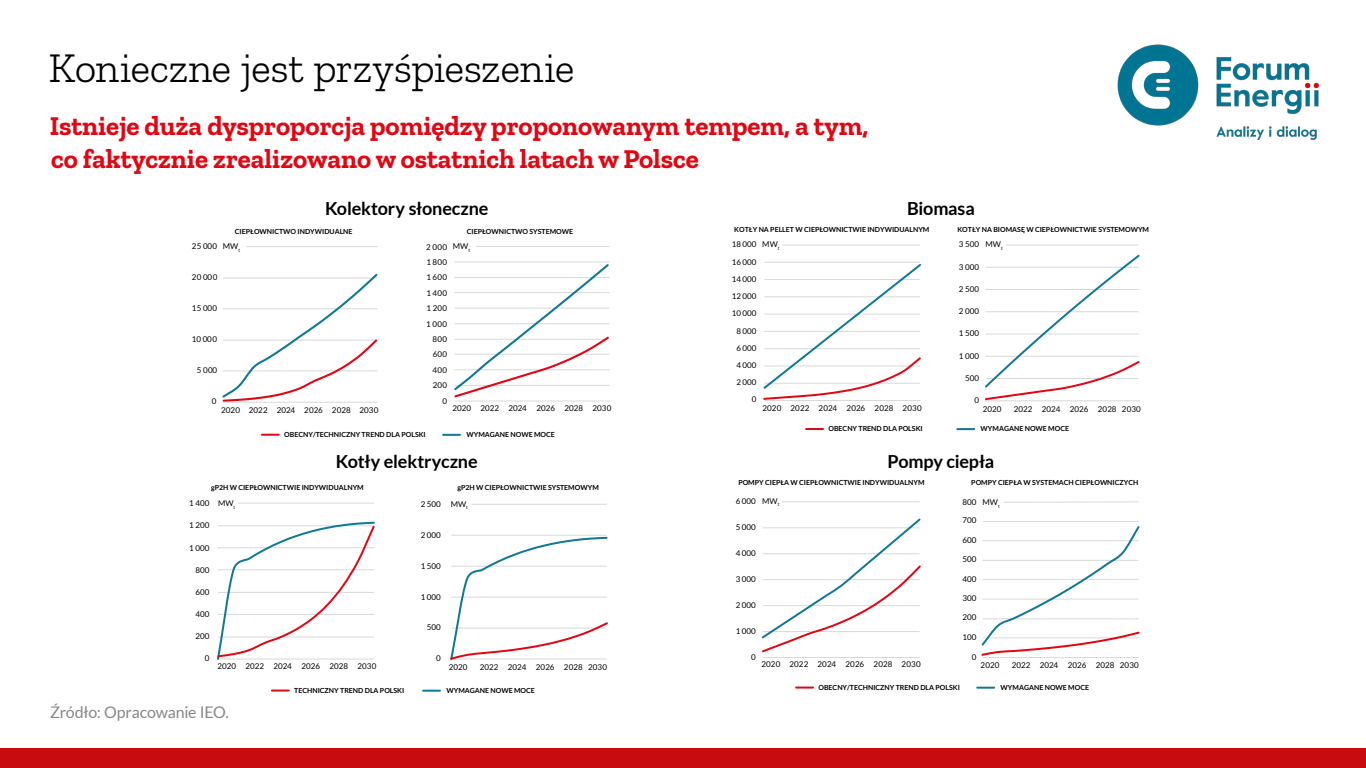
<style>
.page{position:relative;width:1366px;height:768px;background:#fff}
.page>*{position:absolute;margin:0;border:0;box-sizing:border-box;transform-origin:0 0}
.t1{font:300 42px "Zilla Slab";letter-spacing:-.015em;color:#000}
.t2{font:700 27px/32.4px "Zilla Slab";color:#e30612}
.List_Paragraph{font:700 18px "Lato";letter-spacing:-.01em;color:#000}
.List_Paragraph-2{font:16px "Lato";letter-spacing:-.015em;color:#878786}
.t3{font:8px "Lato";letter-spacing:.01em;color:#010202}
.t4{font:8px "Lato";color:#000}
.t5{font:7.9px "Lato";color:#010202}
.t6{font:700 7px "Lato";color:#000}
.s1{font-size:8px}
.s2{color:#010202}
</style>
<div class="page">
<hr style="left:476px;top:246px;width:134px;height:1px;background:#d8d9d9">
<hr style="left:454px;top:401px;width:156px;height:1px;background:#d8d9d9">
<svg style="left:454px;top:262px;width:156px;height:136px"></svg>
<hr style="left:246px;top:246px;width:132px;height:1px;background:#d8d9d9">
<svg style="left:222px;top:273px;width:156px;height:130px"></svg>
<svg style="left:443px;top:434px;width:17px;height:2px"></svg>
<svg style="left:262px;top:434px;width:17px;height:2px"></svg>
<div style="left:0;top:748px;width:1366px;height:20px;background:#c80b0f"></div>
<img style="left:1117px;top:44px;width:202px;height:96px">
<hr style="left:1006px;top:245px;width:133px;height:1px;background:#d8d9d9">
<hr style="left:985px;top:401px;width:155px;height:1px;background:#d8d9d9">
<svg style="left:984px;top:254px;width:156px;height:147px"></svg>
<hr style="left:782px;top:245px;width:138px;height:1px;background:#d8d9d9">
<svg style="left:763px;top:262px;width:158px;height:139px"></svg>
<svg style="left:957px;top:428px;width:17px;height:2px"></svg>
<svg style="left:806px;top:428px;width:17px;height:2px"></svg>
<hr style="left:451px;top:535px;width:156px;height:1px;background:#d8d9d9">
<hr style="left:471px;top:504px;width:136px;height:1px;background:#d8d9d9">
<svg style="left:450px;top:536px;width:158px;height:124px"></svg>
<hr style="left:238px;top:503px;width:136px;height:1px;background:#d8d9d9">
<svg style="left:217px;top:521px;width:158px;height:139px"></svg>
<svg style="left:423px;top:690px;width:17px;height:2px"></svg>
<svg style="left:272px;top:690px;width:17px;height:2px"></svg>
<hr style="left:983px;top:657px;width:156px;height:1px;background:#d8d9d9">
<svg style="left:981px;top:502px;width:159px;height:154px"></svg>
<hr style="left:782px;top:502px;width:138px;height:1px;background:#d8d9d9">
<hr style="left:763px;top:657px;width:157px;height:1px;background:#d8d9d9">
<svg style="left:761px;top:518px;width:160px;height:135px"></svg>
<svg style="left:977px;top:687px;width:17px;height:2px"></svg>
<svg style="left:796px;top:687px;width:17px;height:2px"></svg>
<p class="t1" style="left:49px;top:45px;width:528px">Konieczne jest przyśpieszenie</p>
<p class="t2" style="left:50px;top:110px;width:820px">Istnieje duża dysproporcja pomiędzy proponowanym tempem, a tym, co faktycznie zrealizowano w ostatnich latach w Polsce</p>
<p class="List_Paragraph" style="left:325px;top:198px;width:165px">Kolektory słoneczne</p>
<p class="List_Paragraph" style="left:907px;top:198px;width:69px">Biomasa</p>
<p class="t6" style="left:235px;top:228px;width:119px">CIEPŁOWNICTWO INDYWIDUALNE</p>
<p class="t6" style="left:467px;top:228px;width:108px">CIEPŁOWNICTWO SYSTEMOWE</p>
<p class="t6" style="left:734px;top:225px;width:197px">KOTŁY NA PELLET W CIEPŁOWNICTWIE INDYWIDUALNYM</p>
<p class="t6" style="left:957px;top:225px;width:193px">KOTŁY NA BIOMASĘ W CIEPŁOWNICTWIE SYSTEMOWYM</p>
<p class="t3" style="left:192px;top:242px;width:27px">25 000</p>
<p class="t3" style="left:223px;top:242px;width:19px">MW<sub>t</sub></p>
<p class="t3" style="left:453px;top:242px;width:19px">MW<sub>t</sub></p>
<p class="t3" style="left:426px;top:242px;width:22px">2 000</p>
<p class="t5" style="left:732px;top:240px;width:49px">18 000 <span class="s1">MW</span><sub>t</sub></p>
<p class="t3" style="left:959px;top:240px;width:45px">3 500 MW<sub>t</sub></p>
<p class="t3" style="left:426px;top:258px;width:22px">1 800</p>
<p class="t5" style="left:732px;top:257px;width:26px">16 000</p>
<p class="t3" style="left:959px;top:262px;width:22px">3 000</p>
<p class="t3" style="left:192px;top:272px;width:27px">20 000</p>
<p class="t3" style="left:426px;top:273px;width:22px">1 600</p>
<p class="t5" style="left:732px;top:275px;width:26px">14 000</p>
<p class="t3" style="left:426px;top:288px;width:22px">1 400</p>
<p class="t5" style="left:732px;top:292px;width:26px">12 000</p>
<p class="t3" style="left:959px;top:284px;width:22px">2 500</p>
<p class="t3" style="left:192px;top:304px;width:27px">15 000</p>
<p class="t3" style="left:427px;top:304px;width:22px">1 200</p>
<p class="t5" style="left:732px;top:309px;width:26px">10 000</p>
<p class="t3" style="left:959px;top:307px;width:22px">2 000</p>
<p class="t3" style="left:192px;top:335px;width:27px">10 000</p>
<p class="t3" style="left:426px;top:319px;width:22px">1 000</p>
<p class="t3" style="left:433px;top:335px;width:16px">800</p>
<p class="t5" style="left:736px;top:326px;width:22px">8 000</p>
<p class="t3" style="left:959px;top:329px;width:22px">1 500</p>
<p class="t3" style="left:433px;top:350px;width:16px">600</p>
<p class="t5" style="left:736px;top:344px;width:22px">6 000</p>
<p class="t3" style="left:959px;top:351px;width:22px">1 000</p>
<p class="t3" style="left:197px;top:366px;width:22px">5 000</p>
<p class="t3" style="left:433px;top:365px;width:16px">400</p>
<p class="t3" style="left:433px;top:381px;width:16px">200</p>
<p class="t5" style="left:736px;top:361px;width:22px">4 000</p>
<p class="t5" style="left:736px;top:378px;width:22px">2 000</p>
<p class="t3" style="left:965px;top:374px;width:15px">500</p>
<p class="t3" style="left:212px;top:397px;width:6px">0</p>
<p class="t3" style="left:221px;top:405px;width:159px">2020 2022 2024 2026 2028 2030</p>
<p class="t3" style="left:443px;top:396px;width:6px">0</p>
<p class="t3" style="left:452px;top:404px;width:161px">2020 2022 2024 2026 2028 2030</p>
<p class="t5" style="left:752px;top:395px;width:6px">0</p>
<p class="t3" style="left:763px;top:403px;width:161px">2020 2022 2024 2026 2028 2030</p>
<p class="t3" style="left:974px;top:396px;width:6px">0</p>
<p class="t3" style="left:983px;top:405px;width:20px">2020</p>
<p class="t3" style="left:1014px;top:405px;width:129px">2022 2024 2026 2028 2030</p>
<p class="t6" style="left:284px;top:431px;width:143px">OBECNY/TECHNICZNY TREND DLA POLSKI</p>
<p class="t6" style="left:466px;top:431px;width:90px">WYMAGANE NOWE MOCE</p>
<p class="t6" style="left:828px;top:425px;width:96px">OBECNY TREND DLA POLSKI</p>
<p class="t6" style="left:981px;top:425px;width:90px">WYMAGANE NOWE MOCE</p>
<p class="List_Paragraph" style="left:336px;top:451px;width:143px">Kotły elektryczne</p>
<p class="List_Paragraph" style="left:888px;top:451px;width:108px">Pompy ciepła</p>
<p class="t6" style="left:211px;top:484px;width:154px">gP2H W CIEPŁOWNICTWIE INDYWIDUALNYM</p>
<p class="t6" style="left:457px;top:484px;width:143px">gP2H W CIEPŁOWNICTWIE SYSTEMOWYM</p>
<p class="t6" style="left:738px;top:479px;width:188px">POMPY CIEPŁA W CIEPŁOWNICTWIE INDYWIDUALNYM</p>
<p class="t6" style="left:971px;top:479px;width:169px">POMPY CIEPŁA W SYSTEMACH CIEPŁOWNICZYCH</p>
<p class="t3" style="left:189px;top:499px;width:22px">1 400</p>
<p class="t5" style="left:218px;top:499px;width:19px">MW<sub>t</sub></p>
<p class="t3" style="left:421px;top:500px;width:22px">2 500</p>
<p class="t5" style="left:451px;top:500px;width:19px">MW<sub>t</sub></p>
<p class="t4" style="left:736px;top:497px;width:45px">6 000 <span class="s2">MW</span><sub>t</sub></p>
<p class="t4" style="left:962px;top:498px;width:39px">800 <span class="s2">MW</span><sub>t</sub></p>
<p class="t3" style="left:189px;top:521px;width:22px">1 200</p>
<p class="t4" style="left:736px;top:523px;width:22px">5 000</p>
<p class="t4" style="left:962px;top:516px;width:15px">700</p>
<p class="t3" style="left:189px;top:543px;width:22px">1 000</p>
<p class="t3" style="left:195px;top:565px;width:15px">800</p>
<p class="t3" style="left:421px;top:530px;width:22px">2 000</p>
<p class="t3" style="left:421px;top:561px;width:22px">1 500</p>
<p class="t4" style="left:736px;top:548px;width:22px">4 000</p>
<p class="t4" style="left:962px;top:535px;width:15px">600</p>
<p class="t4" style="left:962px;top:555px;width:15px">500</p>
<p class="t4" style="left:736px;top:574px;width:22px">3 000</p>
<p class="t4" style="left:962px;top:574px;width:15px">400</p>
<p class="t3" style="left:195px;top:587px;width:15px">600</p>
<p class="t3" style="left:421px;top:592px;width:22px">1 000</p>
<p class="t4" style="left:736px;top:600px;width:22px">2 000</p>
<p class="t4" style="left:962px;top:594px;width:15px">300</p>
<p class="t3" style="left:195px;top:610px;width:15px">400</p>
<p class="t4" style="left:962px;top:613px;width:15px">200</p>
<p class="t3" style="left:195px;top:632px;width:15px">200</p>
<p class="t3" style="left:427px;top:623px;width:15px">500</p>
<p class="t4" style="left:736px;top:626px;width:22px">1 000</p>
<p class="t4" style="left:962px;top:633px;width:15px">100</p>
<p class="t3" style="left:205px;top:654px;width:6px">0</p>
<p class="t3" style="left:217px;top:662px;width:161px">2020 2022 2024 2026 2028 2030</p>
<p class="t3" style="left:436px;top:654px;width:6px">0</p>
<p class="t3" style="left:449px;top:663px;width:20px">2020</p>
<p class="t3" style="left:480px;top:663px;width:129px">2022 2024 2026 2028 2030</p>
<p class="t4" style="left:751px;top:652px;width:6px">0</p>
<p class="t3" style="left:762px;top:660px;width:161px">2020 2022 2024 2026 2028 2030</p>
<p class="t4" style="left:972px;top:652px;width:6px">0</p>
<p class="t3" style="left:981px;top:661px;width:20px">2020</p>
<p class="t3" style="left:1012px;top:661px;width:129px">2022 2024 2026 2028 2030</p>
<p class="t6" style="left:294px;top:686px;width:112px">TECHNICZNY TREND DLA POLSKI</p>
<p class="t6" style="left:446px;top:686px;width:90px">WYMAGANE NOWE MOCE</p>
<p class="t6" style="left:818px;top:683px;width:143px">OBECNY/TECHNICZNY TREND DLA POLSKI</p>
<p class="t6" style="left:1001px;top:683px;width:90px">WYMAGANE NOWE MOCE</p>
<p class="List_Paragraph-2" style="left:50px;top:703px;width:180px">Źródło: Opracowanie IEO.</p>
</div>
